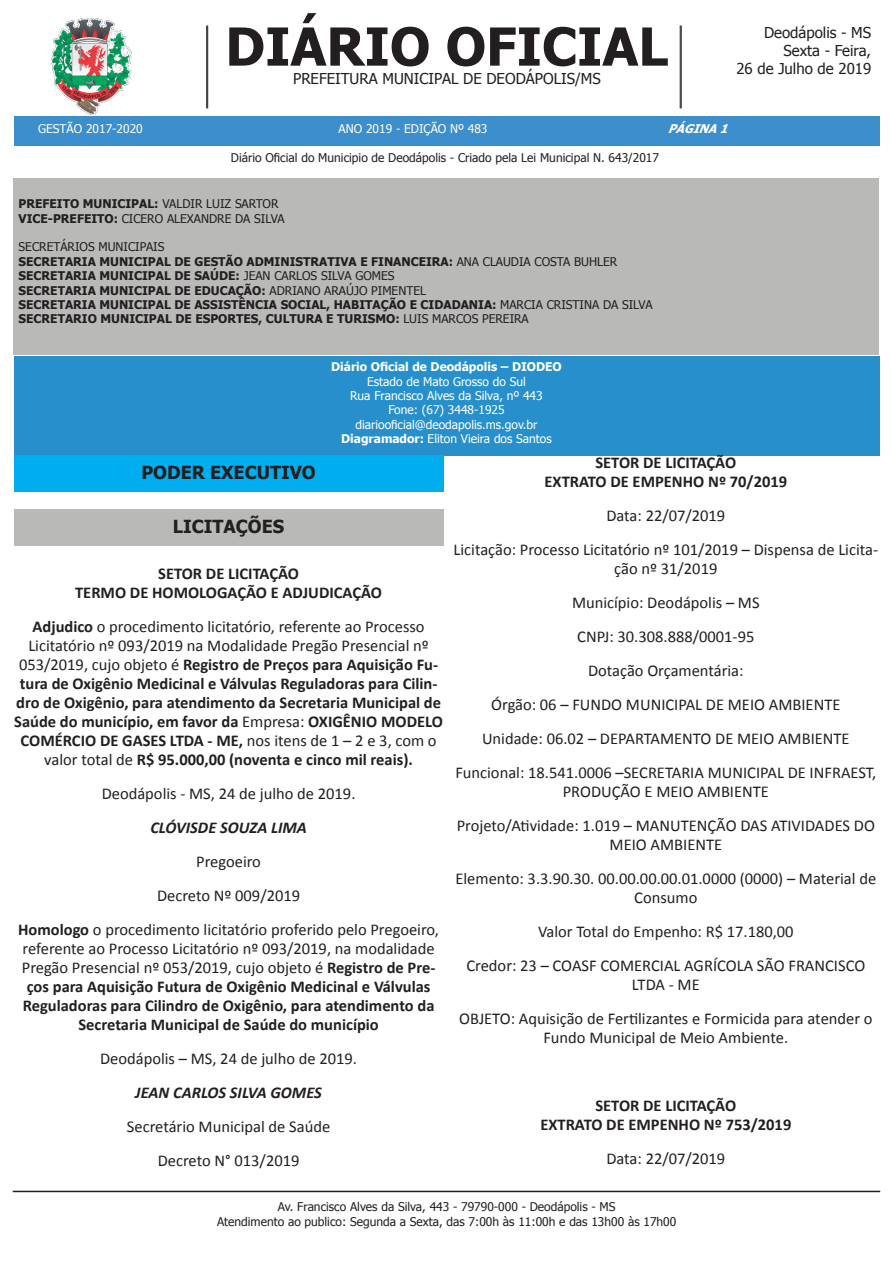
<style>
.page{position:relative;width:893px;height:1263px;background:#fff}
.page>*{position:absolute;margin:0;border:0;box-sizing:border-box;transform-origin:0 0}
.t1{font:700 52.5px "Tahoma";color:#231f20}
.t2{font:700 18px "Tahoma";color:#231f20}
.t3{font:700 16.5px/18.9px "Calibri";color:#231f20;text-align:center}
.t4{font:16.5px/18.9px "Calibri";color:#231f20;text-align:center}
.t5{font:italic 700 16.5px "Calibri";color:#231f20}
.t6{font:15px/18px "Tahoma";color:#231f20;text-align:right}
.t7{font:700 12px/14.4px "Tahoma";color:#231f20}
.t8{font:12px/14.4px "Tahoma";color:#231f20}
.t9{font:12px/14.4px "Tahoma";color:#fff;text-align:center}
.t10{font:700 12px "Tahoma";color:#fff}
.t11{font:italic 700 12px "Tahoma";color:#fff}
.s1{font-weight:700}
.s2{font-weight:400}
</style>
<div class="page">
<div style="left:14px;top:357px;width:866px;height:99px;background:#2790cc"></div>
<div style="left:13px;top:178px;width:866px;height:176px;background:#b9b9b8"></div>
<hr style="left:207px;top:26px;width:1px;height:82px;background:#231f20">
<hr style="left:206px;top:26px;width:1px;height:82px;background:#231f20">
<hr style="left:681px;top:26px;width:1px;height:82px;background:#231f20">
<hr style="left:680px;top:26px;width:1px;height:82px;background:#231f20">
<div style="left:14px;top:117px;width:865px;height:29px;background:#3c8ecc"></div>
<hr style="left:13px;top:1191px;width:867px;height:1px;background:#231f20">
<img style="left:52px;top:18px;width:80px;height:96px">
<div style="left:14px;top:456px;width:429px;height:36px;background:#00aeef"></div>
<div style="left:14px;top:509px;width:429px;height:36px;background:#b9b9b8"></div>
<p class="t9" style="left:38px;top:122px;width:106px">GESTÃO 2017-2020</p>
<h1 class="t1" style="left:225px;top:10px;width:444px">DIÁRIO OFICIAL</h1>
<p class="t6" style="left:293px;top:70px;width:309px">PREFEITURA MUNICIPAL DE DEODÁPOLIS/MS</p>
<p class="t6" style="left:736px;top:24px;width:136px">Deodápolis - MS<br>Sexta - Feira,<br>26 de Julho de 2019</p>
<p class="t9" style="left:339px;top:122px;width:150px">ANO 2019 - EDIÇÃO Nº 483</p>
<p class="t8" style="left:231px;top:151px;width:430px">Diário Oficial do Municipio de Deodápolis - Criado pela Lei Municipal N. 643/2017</p>
<p class="t11" style="left:668px;top:120px;width:68px">PÁGINA1</p>
<p class="t8" style="left:19px;top:197px;width:268px"><span class="s1">PREFEITO MUNICIPAL:</span> VALDIR LUIZ SARTOR<br><span class="s1">VICE-PREFEITO:</span> CICERO ALEXANDRE DA SILVA</p>
<p class="t7" style="left:19px;top:240px;width:635px"><span class="s2">SECRETÁRIOS MUNICIPAIS<br></span>SECRETARIA MUNICIPAL DE GESTÃO ADMINISTRATIVA E FINANCEIRA: <span class="s2">ANA CLAUDIA COSTA BUHLER </span>SECRETARIA MUNICIPAL DE SAÚDE: <span class="s2">JEAN CARLOS SILVA GOMES<br></span>SECRETARIA MUNICIPAL DE EDUCAÇÃO: <span class="s2">ADRIANO ARAÚJO PIMENTEL<br></span>SECRETARIA MUNICIPAL DE ASSISTÊNCIA SOCIAL, HABITAÇÃO E CIDADANIA: <span class="s2">MARCIA CRISTINA DA SILVA </span>SECRETARIO MUNICIPAL DE ESPORTES, CULTURA E TURISMO: <span class="s2">LUIS MARCOS PEREIRA</span></p>
<p class="t10" style="left:331px;top:358px;width:232px">Diário Oficial de Deodápolis – DIODEO</p>
<p class="t9" style="left:341px;top:375px;width:212px">Estado de Mato Grosso do Sul<br>Rua Francisco Alves da Silva, nº 443<br>Fone: (67) 3448-1925 diariooficial@deodapolis.ms.gov.br<br><span class="s1">Diagramador:</span> Eliton Vieira dos Santos</p>
<p class="t2" style="left:141px;top:460px;width:176px">PODER EXECUTIVO</p>
<p class="t2" style="left:173px;top:513px;width:113px">LICITAÇÕES</p>
<p class="t3" style="left:75px;top:564px;width:308px">SETOR DE LICITAÇÃO<br>TERMO DE HOMOLOGAÇÃO E ADJUDICAÇÃO</p>
<p class="t3" style="left:14px;top:617px;width:430px">Adjudico <span class="s2">o procedimento licitatório, referente ao Processo Licitatório nº 093/2019 na Modalidade Pregão Presencial nº 053/2019, cujo objeto é</span> Registro de Preços para Aquisição Fu&shy;tura de Oxigênio Medicinal e Válvulas Reguladoras para Cilin&shy;dro de Oxigênio, para atendimento da Secretaria Municipal de Saúde do município, em favor da <span class="s2">Empresa:</span> OXIGÊNIO MODELO COMÉRCIO DE GASES LTDA - ME, <span class="s2">nos itens de 1 – 2 e 3, com o valor total de</span> R$ 95.000,00 (noventa e cinco mil reais).</p>
<p class="t4" style="left:102px;top:784px;width:255px">Deodápolis - MS, 24 de julho de 2019.</p>
<p class="t5" style="left:150px;top:816px;width:158px">CLÓVISDE SOUZA LIMA</p>
<p class="t4" style="left:196px;top:852px;width:66px">Pregoeiro</p>
<p class="t4" style="left:157px;top:886px;width:145px">Decreto Nº 009/2019</p>
<p class="t3" style="left:18px;top:919px;width:422px">Homologo <span class="s2">o procedimento licitatório proferido pelo Pregoeiro, referente ao Processo Licitatório nº 093/2019, na modalidade Pregão Presencial nº 053/2019, cujo objeto é</span> Registro de Pre&shy;ços para Aquisição Futura de Oxigênio Medicinal e Válvulas Reguladoras para Cilindro de Oxigênio, para atendimento da Secretaria Municipal de Saúde do município</p>
<p class="t4" style="left:100px;top:1048px;width:258px">Deodápolis – MS, 24 de julho de 2019.</p>
<p class="t5" style="left:135px;top:1081px;width:188px">JEAN CARLOS SILVA GOMES</p>
<p class="t4" style="left:127px;top:1116px;width:205px">Secretário Municipal de Saúde</p>
<p class="t4" style="left:158px;top:1150px;width:143px">Decreto N° 013/2019</p>
<p class="t3" style="left:545px;top:452px;width:244px">SETOR DE LICITAÇÃO<br>EXTRATO DE EMPENHO Nº 70/2019</p>
<p class="t4" style="left:606px;top:506px;width:120px">Data: 22/07/2019</p>
<p class="t4" style="left:454px;top:540px;width:426px">Licitação: Processo Licitatório nº 101/2019 – Dispensa de Licita&shy;ção nº 31/2019</p>
<p class="t4" style="left:572px;top:592px;width:189px">Município: Deodápolis – MS</p>
<p class="t4" style="left:577px;top:626px;width:179px">CNPJ: 30.308.888/0001-95</p>
<p class="t4" style="left:588px;top:660px;width:157px">Dotação Orçamentária:</p>
<p class="t4" style="left:491px;top:694px;width:351px">Órgão: 06 – FUNDO MUNICIPAL DE MEIO AMBIENTE</p>
<p class="t4" style="left:482px;top:728px;width:369px">Unidade: 06.02 – DEPARTAMENTO DE MEIO AMBIENTE</p>
<p class="t4" style="left:455px;top:762px;width:423px">Funcional: 18.541.0006 –SECRETARIA MUNICIPAL DE INFRAEST,<br>PRODUÇÃO E MEIO AMBIENTE</p>
<p class="t4" style="left:457px;top:815px;width:420px">Projeto/Atividade: 1.019 – MANUTENÇÃO DAS ATIVIDADES DO<br>MEIO AMBIENTE</p>
<p class="t4" style="left:455px;top:868px;width:422px">Elemento: 3.3.90.30. 00.00.00.00.01.0000 (0000) – Material de<br>Consumo</p>
<p class="t4" style="left:538px;top:921px;width:257px">Valor Total do Empenho: R$ 17.180,00</p>
<p class="t4" style="left:466px;top:955px;width:400px">Credor: 23 – COASF COMERCIAL AGRÍCOLA SÃO FRANCISCO<br>LTDA - ME</p>
<p class="t4" style="left:459px;top:1008px;width:415px">OBJETO: Aquisição de Fertilizantes e Formicida para atender o<br>Fundo Municipal de Meio Ambiente.</p>
<p class="t3" style="left:540px;top:1095px;width:252px">SETOR DE LICITAÇÃO<br>EXTRATO DE EMPENHO Nº 753/2019</p>
<p class="t4" style="left:606px;top:1148px;width:120px">Data: 22/07/2019</p>
<p class="t8" style="left:217px;top:1200px;width:461px;text-align:center">Av. Francisco Alves da Silva, 443 - 79790-000 - Deodápolis - MS<br>Atendimento ao publico: Segunda a Sexta, das 7:00h às 11:00h e das 13h00 às 17h00</p>
</div>
